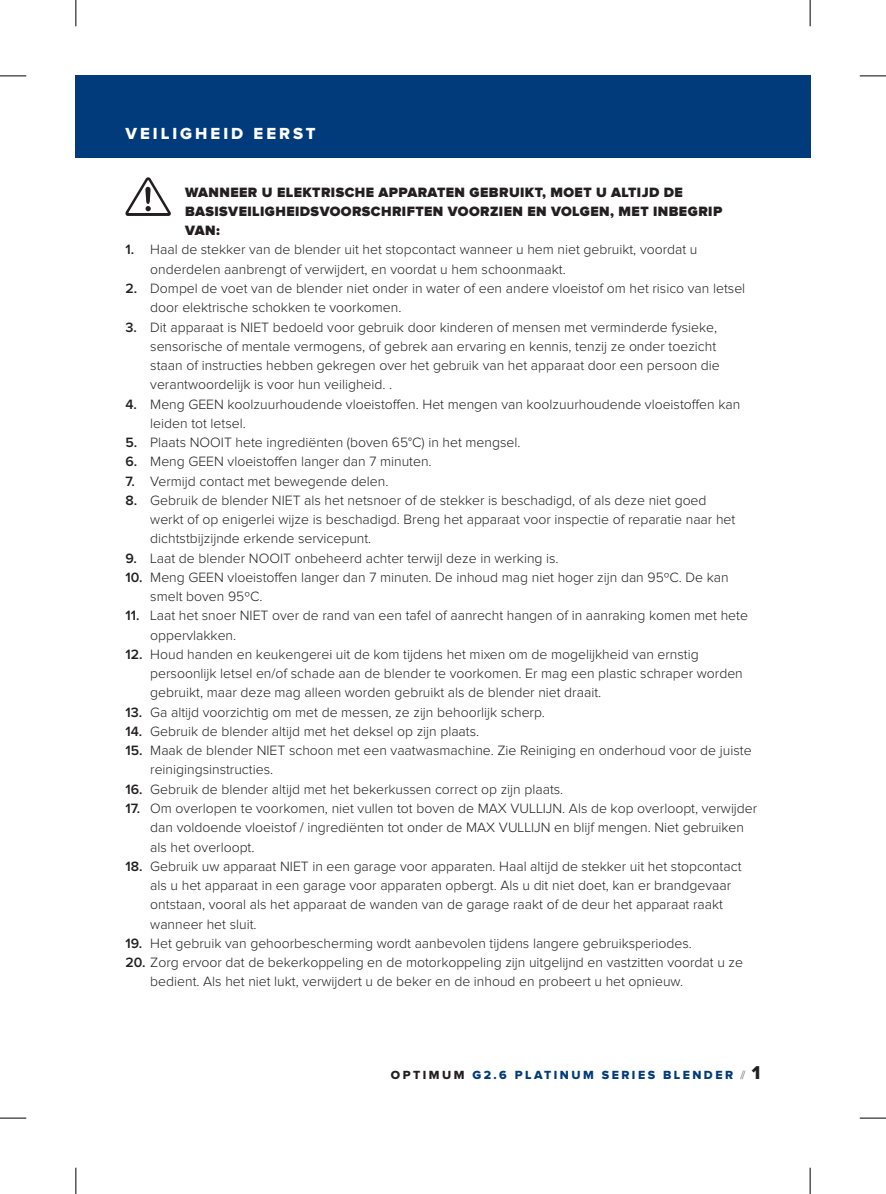
<style>
.page{position:relative;width:886px;height:1194px;background:#fff}
.page>*{position:absolute;margin:0;border:0;box-sizing:border-box;transform-origin:0 0}
.Page_Header_Right_Pa{font:16.62px "Proxima Nova Extrabld";letter-spacing:.18em;color:#fff}
.t1{font:300 14px/19.2px "Proxima Nova";color:#231f20}
.Warning_with_Graphic{font:900 14px/19.2px "Proxima Nova";letter-spacing:.03em;color:#231f20}
.t2{font:12.25px "Proxima Nova Extrabld";letter-spacing:.2em;color:#013b7c}
.s1{font-weight:600}
.s2{color:#231f20}
.s3{font-family:"Proxima Nova";font-weight:100;color:#231f20}
.s4{font-size:19.25px;color:#231f20}
</style>
<div class="page">
<div style="left:76px;top:76px;width:734px;height:82px;background:#013b7c"></div>
<svg style="left:125px;top:177px;width:46px;height:39px"></svg>
<svg style="left:0;top:75px;width:26px;height:2px"></svg>
<svg style="left:860px;top:75px;width:26px;height:2px"></svg>
<svg style="left:0;top:1117px;width:26px;height:1px"></svg>
<svg style="left:860px;top:1117px;width:26px;height:1px"></svg>
<svg style="left:75px;top:0;width:2px;height:26px"></svg>
<svg style="left:75px;top:1167px;width:2px;height:26px"></svg>
<svg style="left:810px;top:0;width:1px;height:26px"></svg>
<svg style="left:810px;top:1167px;width:1px;height:26px"></svg>
<p class="Page_Header_Right_Pa" style="left:125px;top:126px;width:192px">VEILIGHEID EERST</p>
<p class="Warning_with_Graphic" style="left:185px;top:183px;width:539px">WANNEER U ELEKTRISCHE APPARATEN GEBRUIKT, MOET U ALTIJD DE<br>BASISVEILIGHEIDSVOORSCHRIFTEN VOORZIEN EN VOLGEN, MET INBEGRIP<br>VAN:</p>
<p class="t1" style="left:150px;top:241px;width:549px;text-indent:-25px"><span class="s1">1.</span> Haal de stekker van de blender uit het stopcontact wanneer u hem niet gebruikt, voordat u onderdelen aanbrengt of verwijdert, en voordat u hem schoonmaakt.</p>
<p class="t1" style="left:150px;top:279px;width:596px;text-indent:-25px"><span class="s1">2.</span> Dompel de voet van de blender niet onder in water of een andere vloeistof om het risico van letsel door elektrische schokken te voorkomen.</p>
<p class="t1" style="left:150px;top:318px;width:571px;text-indent:-25px"><span class="s1">3.</span> Dit apparaat is NIET bedoeld voor gebruik door kinderen of mensen met verminderde fysieke, sensorische of mentale vermogens, of gebrek aan ervaring en kennis, tenzij ze onder toezicht staan of instructies hebben gekregen over het gebruik van het apparaat door een persoon die verantwoordelijk is voor hun veiligheid. .</p>
<p class="t1" style="left:150px;top:395px;width:591px;text-indent:-25px"><span class="s1">4.</span> Meng GEEN koolzuurhoudende vloeistoffen. Het mengen van koolzuurhoudende vloeistoffen kan leiden tot letsel.</p>
<p class="t1" style="left:125px;top:433px;width:396px"><span class="s1">5.</span> Plaats NOOIT hete ingrediënten (boven 65°C) in het mengsel.</p>
<p class="t1" style="left:125px;top:452px;width:308px"><span class="s1">6.</span> Meng GEEN vloeistoffen langer dan 7 minuten.</p>
<p class="t1" style="left:125px;top:472px;width:264px"><span class="s1">7.</span> Vermijd contact met bewegende delen.</p>
<p class="t1" style="left:150px;top:491px;width:587px;text-indent:-25px"><span class="s1">8.</span> Gebruik de blender NIET als het netsnoer of de stekker is beschadigd, of als deze niet goed werkt of op enigerlei wijze is beschadigd. Breng het apparaat voor inspectie of reparatie naar het dichtstbijzijnde erkende servicepunt.</p>
<p class="t1" style="left:125px;top:549px;width:435px"><span class="s1">9.</span> Laat de blender NOOIT onbeheerd achter terwijl deze in werking is.</p>
<p class="t1" style="left:150px;top:568px;width:580px;text-indent:-25px"><span class="s1">10.</span> Meng GEEN vloeistoffen langer dan 7 minuten. De inhoud mag niet hoger zijn dan 95ºC. De kan smelt boven 95ºC.</p>
<p class="t1" style="left:150px;top:606px;width:599px;text-indent:-25px"><span class="s1">11.</span> Laat het snoer NIET over de rand van een tafel of aanrecht hangen of in aanraking komen met hete oppervlakken.</p>
<p class="t1" style="left:150px;top:645px;width:594px;text-indent:-25px"><span class="s1">12.</span> Houd handen en keukengerei uit de kom tijdens het mixen om de mogelijkheid van ernstig persoonlijk letsel en/of schade aan de blender te voorkomen. Er mag een plastic schraper worden gebruikt, maar deze mag alleen worden gebruikt als de blender niet draait.</p>
<p class="t1" style="left:125px;top:703px;width:421px"><span class="s1">13.</span> Ga altijd voorzichtig om met de messen, ze zijn behoorlijk scherp.</p>
<p class="t1" style="left:125px;top:722px;width:355px"><span class="s1">14.</span> Gebruik de blender altijd met het deksel op zijn plaats.</p>
<p class="t1" style="left:150px;top:741px;width:603px;text-indent:-25px"><span class="s1">15.</span> Maak de blender NIET schoon met een vaatwasmachine. Zie Reiniging en onderhoud voor de juiste reinigingsinstructies.</p>
<p class="t1" style="left:125px;top:780px;width:439px"><span class="s1">16.</span> Gebruik de blender altijd met het bekerkussen correct op zijn plaats.</p>
<p class="t1" style="left:150px;top:799px;width:609px;text-indent:-25px"><span class="s1">17.</span> Om overlopen te voorkomen, niet vullen tot boven de MAX VULLIJN. Als de kop overloopt, verwijder dan voldoende vloeistof / ingrediënten tot onder de MAX VULLIJN en blijf mengen. Niet gebruiken als het overloopt.</p>
<p class="t1" style="left:150px;top:857px;width:593px;text-indent:-25px"><span class="s1">18.</span> Gebruik uw apparaat NIET in een garage voor apparaten. Haal altijd de stekker uit het stopcontact als u het apparaat in een garage voor apparaten opbergt. Als u dit niet doet, kan er brandgevaar ontstaan, vooral als het apparaat de wanden van de garage raakt of de deur het apparaat raakt wanneer het sluit.</p>
<p class="t1" style="left:125px;top:934px;width:568px"><span class="s1">19.</span> Het gebruik van gehoorbescherming wordt aanbevolen tijdens langere gebruiksperiodes.</p>
<p class="t1" style="left:150px;top:953px;width:594px;text-indent:-25px"><span class="s1">20.</span> Zorg ervoor dat de bekerkoppeling en de motorkoppeling zijn uitgelijnd en vastzitten voordat u ze bedient. Als het niet lukt, verwijdert u de beker en de inhoud en probeert u het opnieuw.</p>
<p class="t2" style="left:391px;top:1069px;width:371px"><span class="s2">OPTIMUM</span> G2.6 PLATINUM SERIES BLENDER <span class="s3">//</span> <span class="s4">1</span></p>
</div>
